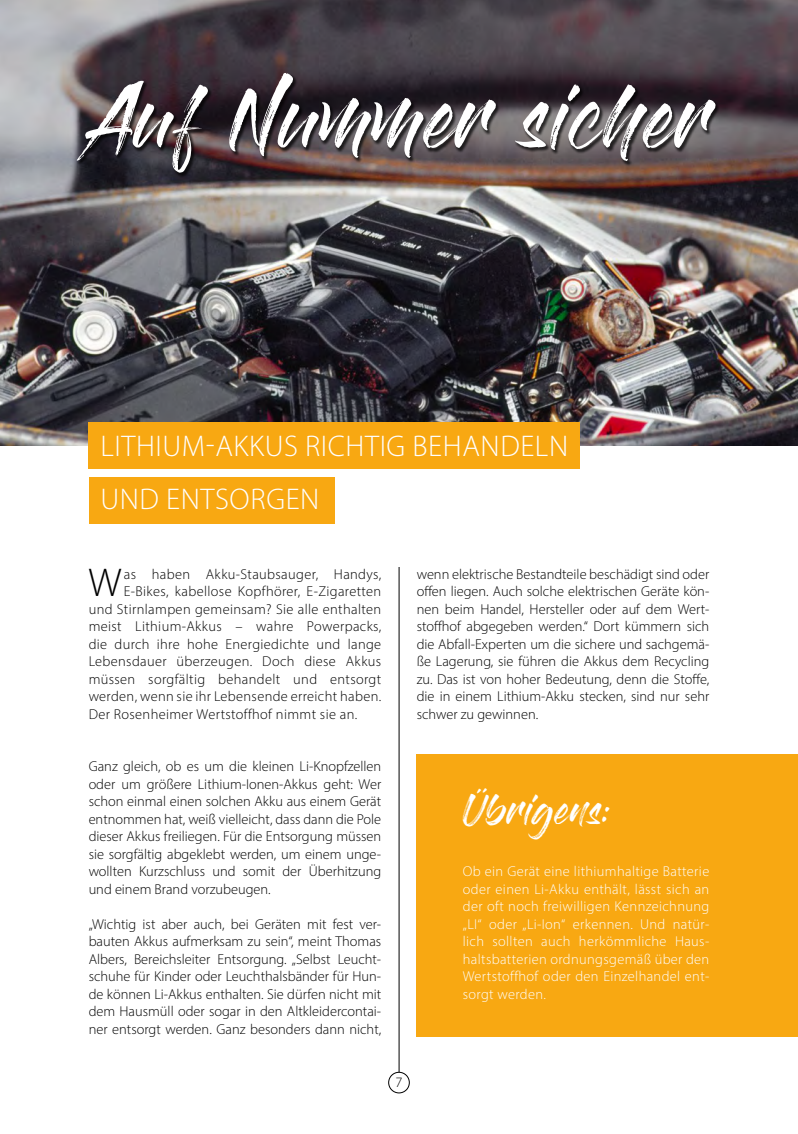
<style>
.page{position:relative;width:798px;height:1134px;background:#fff}
.page>*{position:absolute;margin:0;border:0;box-sizing:border-box;transform-origin:0 0}
.t1{font:63.88px "Gloss And Bloom";color:#fff}
.t2{font:300 40.38px "Myriad Pro";color:#000}
.t3{font:300 30px/52.5px "Myriad Pro";letter-spacing:.02em;color:#fff}
.t4{font:30px "Gloss And Bloom";letter-spacing:.025em;color:#fff}
.t5{font:300 14.38px/17.5px "Myriad Pro";letter-spacing:.025em;color:#000;text-align:justify}
.t6{font:300 14.38px/17.5px "Myriad Pro";letter-spacing:.025em;color:#fff;text-align:justify}
</style>
<div class="page">
<img style="left:0;top:0;width:797px;height:446px">
<div style="left:388px;top:1072px;width:21px;height:21px;border:1px solid #000;border-radius:50%"></div>
<hr style="left:398px;top:567px;width:1px;height:505px;background:#000">
<div style="left:89px;top:423px;width:491px;height:46px;background:#f8a812"></div>
<div style="left:89px;top:477px;width:245px;height:46px;background:#f8a812"></div>
<div style="left:76px;top:73px;width:643px;height:105px;background:#000;opacity:.71"></div>
<div style="left:416px;top:754px;width:381px;height:282px;background:#f8a812"></div>
<h1 class="t1" style="left:89px;top:88px;width:622px">Auf Nummer sicher</h1>
<h3 class="t3" style="left:100px;top:420px;width:469px">LITHIUM-AKKUS RICHTIG BEHANDELN<br>UND ENTSORGEN</h3>
<h2 class="t2" style="left:89px;top:558px;width:35px">W</h2>
<p class="t5" style="left:124px;top:565px;width:259px">as haben Akku-Staubsauger, Handys,</p>
<p class="t5" style="left:124px;top:582px;width:259px">E-Bikes, kabellose Kopfhörer, E-Zigaretten</p>
<p class="t5" style="left:89px;top:600px;width:294px">und Stirnlampen gemeinsam? Sie alle enthalten</p>
<p class="t5" style="left:89px;top:617px;width:294px">meist Lithium-Akkus – wahre Powerpacks,</p>
<p class="t5" style="left:89px;top:635px;width:294px">die durch ihre hohe Energiedichte und lange</p>
<p class="t5" style="left:89px;top:652px;width:294px">Lebensdauer überzeugen. Doch diese Akkus</p>
<p class="t5" style="left:89px;top:670px;width:294px">müssen sorgfältig behandelt und entsorgt</p>
<p class="t5" style="left:89px;top:687px;width:294px">werden, wenn sie ihr Lebensende erreicht haben.</p>
<p class="t5" style="left:89px;top:705px;width:270px">Der Rosenheimer Wertstoffhof nimmt sie an.</p>
<p class="t5" style="left:89px;top:757px;width:294px">Ganz gleich, ob es um die kleinen Li-Knopfzellen oder um größere Lithium-Ionen-Akkus geht: Wer schon einmal einen solchen Akku aus einem Gerät entnommen hat, weiß vielleicht, dass dann die Pole dieser Akkus freiliegen. Für die Entsorgung müssen sie sorgfältig abgeklebt werden, um einem unge&shy;wollten Kurzschluss und somit der Überhitzung und einem Brand vorzubeugen.</p>
<p class="t5" style="left:89px;top:915px;width:294px">„Wichtig ist aber auch, bei Geräten mit fest ver&shy;bauten Akkus aufmerksam zu sein“, meint Thomas Albers, Bereichsleiter Entsorgung. „Selbst Leucht&shy;schuhe für Kinder oder Leuchthalsbänder für Hun&shy;de können Li-Akkus enthalten. Sie dürfen nicht mit dem Hausmüll oder sogar in den Altkleidercontai&shy;ner entsorgt werden. Ganz besonders dann nicht,</p>
<p class="t5" style="left:416px;top:565px;width:294px">wenn elektrische Bestandteile beschädigt sind oder offen liegen. Auch solche elektrischen Geräte kön&shy;nen beim Handel, Hersteller oder auf dem Wert&shy;stoffhof abgegeben werden.“ Dort kümmern sich die Abfall-Experten um die sichere und sachgemä&shy;ße Lagerung, sie führen die Akkus dem Recycling zu. Das ist von hoher Bedeutung, denn die Stoffe, die in einem Lithium-Akku stecken, sind nur sehr schwer zu gewinnen.</p>
<h3 class="t4" style="left:462px;top:796px;width:148px">Übrigens:</h3>
<p class="t6" style="left:462px;top:862px;width:248px">Ob ein Gerät eine lithiumhaltige Batterie oder einen Li-Akku enthält, lässt sich an der oft noch freiwilligen Kennzeichnung „LI“ oder „Li-Ion“ erkennen. Und natür&shy;lich sollten auch herkömmliche Haus&shy;haltsbatterien ordnungsgemäß über den Wertstoffhof oder den Einzelhandel ent&shy;sorgt werden.</p>
<p class="t5" style="left:395px;top:1073px;width:9px">7</p>
</div>
